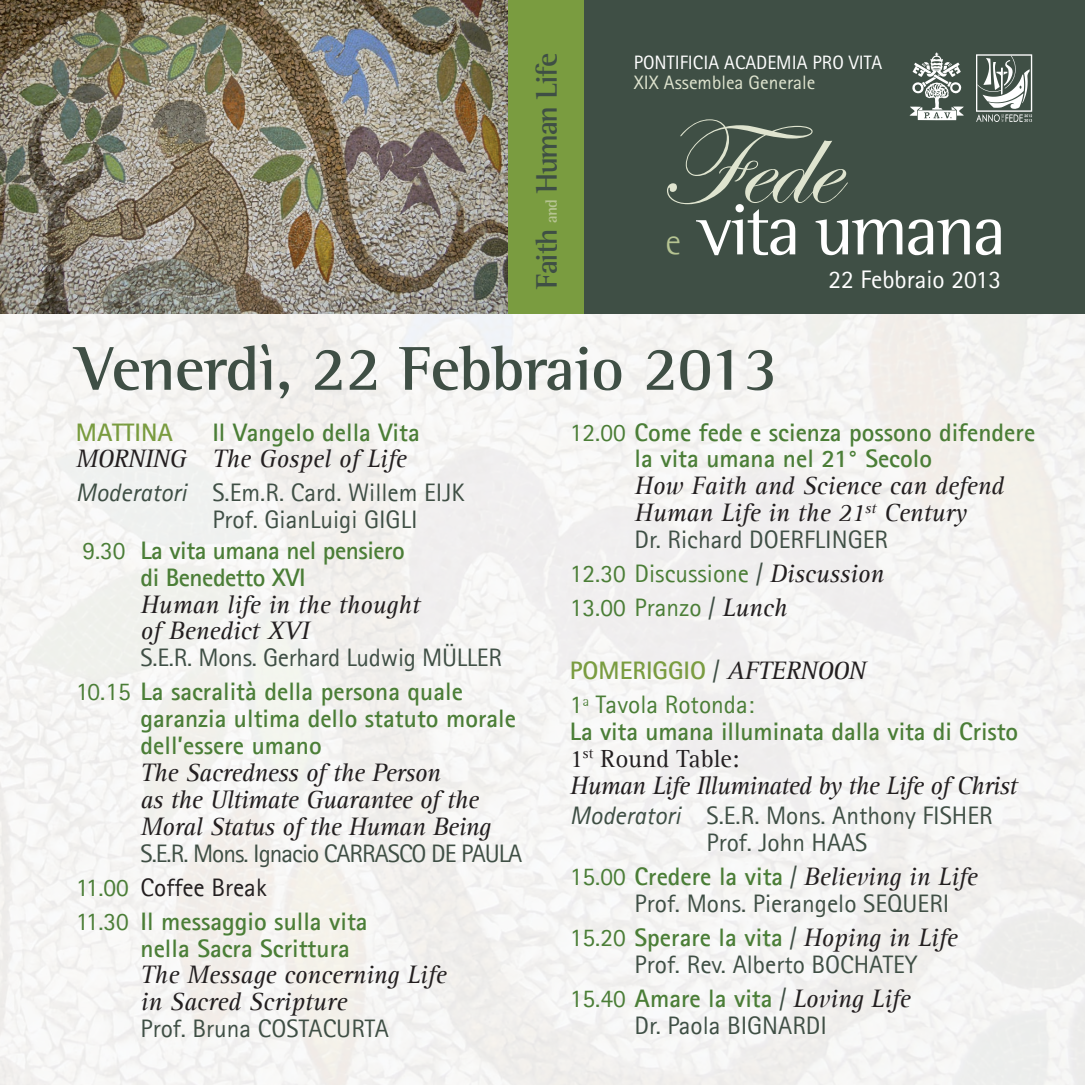
<style>
.page{position:relative;width:1085px;height:1085px;background:#fff}
.page>*{position:absolute;margin:0;border:0;box-sizing:border-box;transform-origin:0 0}
.t1{font:123.08px "Edwardian Script ITC";color:#dfe4cf}
.t2{font:73.58px "Agfa Rotis Semi Serif";letter-spacing:-.04em;color:#fff}
.Normale{font:700 63.23px "Agfa Rotis Semi Serif";letter-spacing:-.01em;color:#3f4f45}
.t3{font:700 30.38px "Rotis Semi Serif";letter-spacing:-.04em;color:#3f4f45}
.Normale-2{font:italic 25.88px/26.8px "Agfa Rotis Serif";letter-spacing:-.005em;color:#231f20}
.Normale-3{font:italic 25.88px "Agfa Rotis Serif";letter-spacing:-.03em;color:#231f20}
.Normale-4{font:25.43px/26.8px "Agfa Rotis Sans Serif";color:#3f4f45}
.Normale-5{font:700 25.43px/26.8px "Agfa Rotis Sans Serif";color:#4b7e37}
.Normale-6{font:25.43px "Agfa Rotis Sans Serif";color:#4b7e37}
.Normale-7{font:700 25.43px/26.8px "Agfa Rotis Sans Serif";letter-spacing:-.02em;color:#4b7e37}
.Normale-8{font:25.43px "Agfa Rotis Sans Serif";letter-spacing:-.04em;color:#3f4f45}
.Normale-9{font:700 25.43px "Agfa Rotis Sans Serif";color:#7a9c40}
.Normale-10{font:25.43px "Agfa Rotis Sans Serif";color:#231f20}
.Normale-11{font:25.43px "Rotis Sans Serif";color:#fff}
.Normale-12{font:19.35px "Rotis Sans Serif";color:#fff}
.Normale-13{font:19.35px "Rotis Sans Serif";color:#dfe4cf}
.s1{font-size:16.43px;color:#b6c492}
.s2{font-family:"Agfa Rotis Semisans";font-weight:300;font-size:36.45px;color:#b6c492}
.s3{font-style:italic}
.s4{font-weight:400}
.s5{color:#4b7e37}
.s6{color:#3f4f45}
.s7{font-family:"Agfa Rotis Serif";font-style:italic;font-size:25.88px;color:#231f20}
.s8{font-weight:400;color:#3f4f45}
.s9{font-family:"Agfa Rotis Serif";font-weight:400;font-style:italic;font-size:25.88px;color:#231f20}
.s10{font-family:"Agfa Rotis Serif";font-weight:400;color:#231f20}
.s11{font-family:"Agfa Rotis Sans Serif";font-style:normal;font-size:25.43px;color:#4b7e37}
.s12{font-family:"Agfa Rotis Sans Serif";font-weight:700;font-style:normal;font-size:25.43px;color:#4b7e37}
.s13{font-family:"Agfa Rotis Sans Serif";font-style:normal;font-size:25.43px;color:#3f4f45}
.s14{font-weight:700;color:#4b7e37}
</style>
<div class="page">
<div style="left:0;top:313px;width:1084px;height:771px;background:#f4f3f1"></div>
<div style="left:579px;top:0;width:505px;height:313px;background:#3f4f45"></div>
<div style="left:507px;top:0;width:76px;height:313px;background:#7a9c40"></div>
<img style="left:0;top:0;width:507px;height:313px">
<svg style="left:909px;top:52px;width:54px;height:68px"></svg>
<svg style="left:976px;top:54px;width:56px;height:68px"></svg>
<p class="t3" style="left:528px;top:289px;width:237px;rotate:-90deg">Faith <span class="s1">and</span> Human Life</p>
<p class="Normale-12" style="left:633px;top:51px;width:250px">PONTIFICIA ACADEMIA PRO VITA</p>
<p class="Normale-13" style="left:633px;top:70px;width:183px">XIX Assemblea Generale</p>
<p class="t1" style="left:659px;top:97px;width:178px">Fede</p>
<p class="t2" style="left:665px;top:187px;width:342px"><span class="s2">e</span> vita umana</p>
<p class="Normale-11" style="left:828px;top:264px;width:174px">22 Febbraio 2013</p>
<p class="Normale" style="left:76px;top:330px;width:703px">Venerdì, 22 Febbraio 2013</p>
<p class="Normale-9" style="left:76px;top:416px;width:99px">MATTINA</p>
<p class="Normale-5" style="left:212px;top:418px;width:209px">Il Vangelo della Vita</p>
<p class="Normale-2" style="left:76px;top:446px;width:332px">MORNING The Gospel of Life</p>
<p class="Normale-4" style="left:212px;top:479px;width:253px;text-indent:-136px"><span class="s3">Moderatori</span> S.Em.R. Card. Willem EIJK<br>Prof. GianLuigi GIGLI</p>
<p class="Normale-7" style="left:140px;top:536px;width:266px;text-indent:-58px"><span class="s4">9.30</span> La vita umana nel pensiero di Benedetto XVI</p>
<p class="Normale-2" style="left:140px;top:591px;width:281px">Human life in the thought of Benedict XVI</p>
<p class="Normale-4" style="left:140px;top:644px;width:363px">S.E.R. Mons. Gerhard Ludwig MÜLLER</p>
<p class="Normale-5" style="left:140px;top:677px;width:377px;text-indent:-65px"><span class="s4">10.15</span> La sacralità della persona quale garanzia ultima dello statuto morale dell’essere umano</p>
<p class="Normale-2" style="left:140px;top:759px;width:352px">The Sacredness of the Person<br>as the Ultimate Guarantee of the<br>Moral Status of the Human Being</p>
<p class="Normale-8" style="left:140px;top:837px;width:383px">S.E.R. Mons. Ignacio CARRASCO DE PAULA</p>
<p class="Normale-10" style="left:76px;top:871px;width:192px"><span class="s5">11.00</span> Coffee Break</p>
<p class="Normale-5" style="left:140px;top:907px;width:228px;text-indent:-65px"><span class="s4">11.30</span> Il messaggio sulla vita nella Sacra Scrittura</p>
<p class="Normale-2" style="left:140px;top:962px;width:307px">The Message concerning Life in Sacred Scripture</p>
<p class="Normale-4" style="left:140px;top:1014px;width:250px">Prof. Bruna COSTACURTA</p>
<p class="Normale-5" style="left:634px;top:418px;width:402px;text-indent:-65px"><span class="s4">12.00</span> Come fede e scienza possono difendere la vita umana nel 21° Secolo</p>
<p class="Normale-2" style="left:634px;top:473px;width:371px">How Faith and Science can defend<br>Human Life in the 21<sup>st</sup> Century</p>
<p class="Normale-4" style="left:634px;top:526px;width:255px">Dr. Richard DOERFLINGER</p>
<p class="Normale-6" style="left:570px;top:558px;width:315px">12.30 Discussione <span class="s6">/</span> <span class="s7">Discussion</span></p>
<p class="Normale-6" style="left:570px;top:592px;width:219px">13.00 Pranzo <span class="s6">/</span> <span class="s7">Lunch</span></p>
<p class="Normale-9" style="left:570px;top:654px;width:297px">POMERIGGIO <span class="s8">/</span> <span class="s9">AFTERNOON</span></p>
<p class="Normale-5" style="left:570px;top:690px;width:449px"><span class="s4">1ª Tavola Rotonda:<br></span>La vita umana illuminata dalla vita di Cristo<br><span class="s10">1</span><sup>st</sup> <span class="s10">Round Table:</span></p>
<p class="Normale-3" style="left:570px;top:770px;width:449px">Human Life Illuminated by the Life of Christ</p>
<p class="Normale-4" style="left:570px;top:801px;width:424px;text-align:center"><span class="s3">Moderatori</span> S.E.R. Mons. Anthony FISHER<br>Prof. John HAAS</p>
<p class="Normale-2" style="left:570px;top:863px;width:409px"><span class="s11">15.00</span> <span class="s12">Credere la vita</span> <span class="s13">/</span> Believing in Life</p>
<p class="Normale-4" style="left:634px;top:889px;width:316px">Prof. Mons. Pierangelo SEQUERI</p>
<p class="Normale-4" style="left:634px;top:923px;width:324px;text-indent:-65px"><span class="s5">15.20</span> <span class="s14">Sperare la vita</span> / <span class="s7">Hoping in Life<br></span>Prof. Rev. Alberto BOCHATEY</p>
<p class="Normale-4" style="left:634px;top:984px;width:277px;text-indent:-65px"><span class="s5">15.40</span> <span class="s14">Amare la vita</span> / <span class="s7">Loving Life<br></span>Dr. Paola BIGNARDI</p>
</div>
